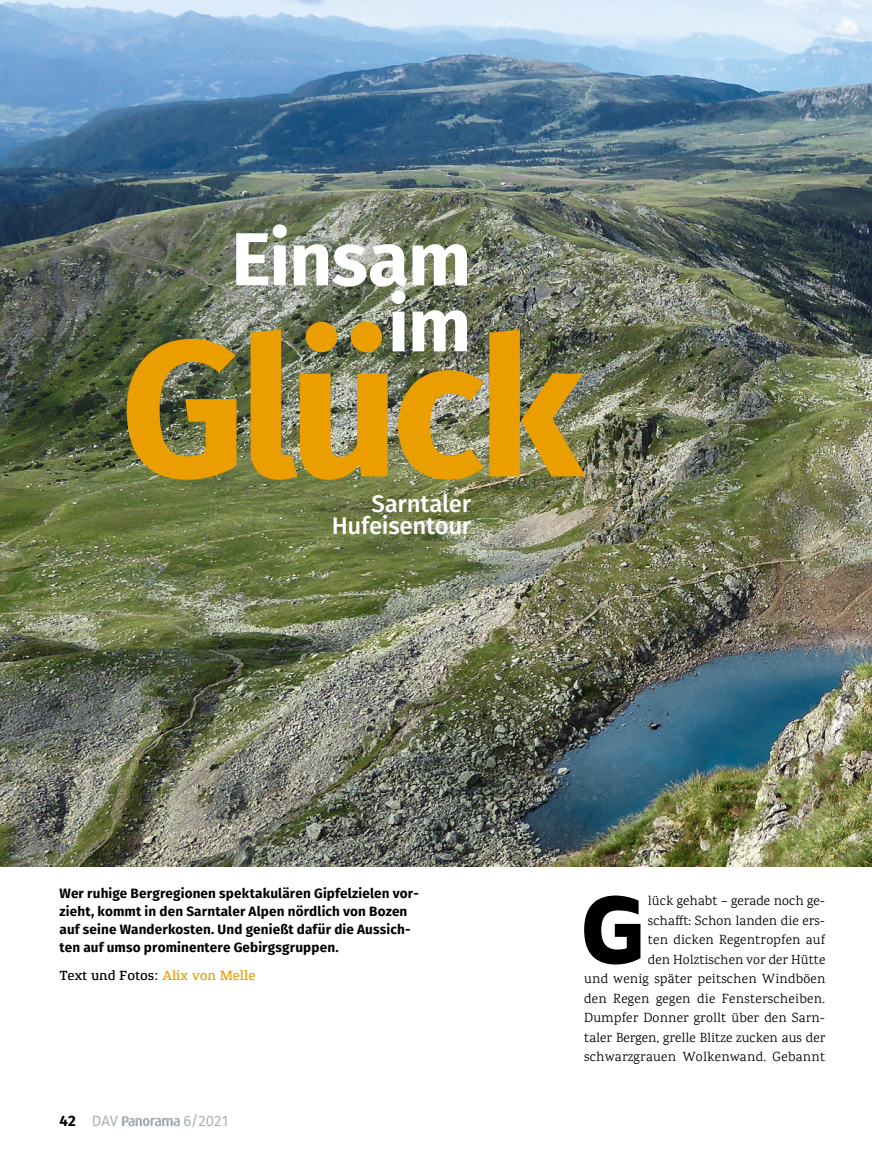
<style>
.page{position:relative;width:872px;height:1149px;background:#fff}
.page>*{position:absolute;margin:0;border:0;box-sizing:border-box;transform-origin:0 0}
.t1{font:700 193.5px "Fira Sans";letter-spacing:-.04em;color:#ea9e00}
.t2{font:900 101.25px "Maven Pro";color:#000}
.t3{font:700 75px/66px "Fira Sans";letter-spacing:-.015em;color:#fff;text-align:right}
.t4{font:500 24px "Fira Sans";letter-spacing:-.015em;color:#fff}
.t5{font:15px "Fira Sans";color:#a5acb0}
.t6{font:13.5px/19.5px "Karma";letter-spacing:.015em;color:#000;text-align:right}
.t7{font:700 13.5px/18px "Fira Sans";letter-spacing:.01em;color:#000}
.t8{font:500 13.5px "Xenois Slab Pro";color:#000}
.s1{color:#ea9e00}
.s2{font-weight:700;color:#000}
</style>
<div class="page">
<img style="left:0;top:0;width:872px;height:866px">
<svg style="left:122px;top:1116px;width:58px;height:9px"></svg>
<h3 class="t3" style="left:231px;top:221px;width:241px">Einsam im</h3>
<h1 class="t1" style="left:120px;top:246px;width:465px">Glück</h1>
<h3 class="t4" style="left:332px;top:506px;width:141px">Hufeisentour</h3>
<h3 class="t4" style="left:371px;top:484px;width:101px">Sarntaler</h3>
<p class="t7" style="left:60px;top:883px;width:361px">Wer ruhige Bergregionen spektakulären Gipfelzielen vor&shy;zieht, kommt in den Sarntaler Alpen nördlich von Bozen auf seine Wanderkosten. Und genießt dafür die Aussich&shy;ten auf umso prominentere Gebirgsgruppen.</p>
<p class="t8" style="left:60px;top:967px;width:197px">Text und Fotos: <span class="s1">Alix von Melle</span></p>
<p class="t5" style="left:60px;top:1109px;width:60px"><span class="s2">42</span> DAV</p>
<p class="t5" style="left:183px;top:1109px;width:46px">6/2021</p>
<h2 class="t2" style="left:578px;top:865px;width:71px">G</h2>
<p class="t6" style="left:584px;top:890px;width:243px">lück gehabt – gerade noch ge-<br>schafft: Schon landen die ers-<br>ten dicken Regentropfen auf<br>den Holztischen vor der Hütte<br>und wenig später peitschen Windböen den Regen gegen die Fensterscheiben.<br>Dumpfer Donner grollt über den Sarn&shy;taler Bergen, grelle Blitze zucken aus der schwarzgrauen Wolkenwand. Gebannt</p>
</div>
